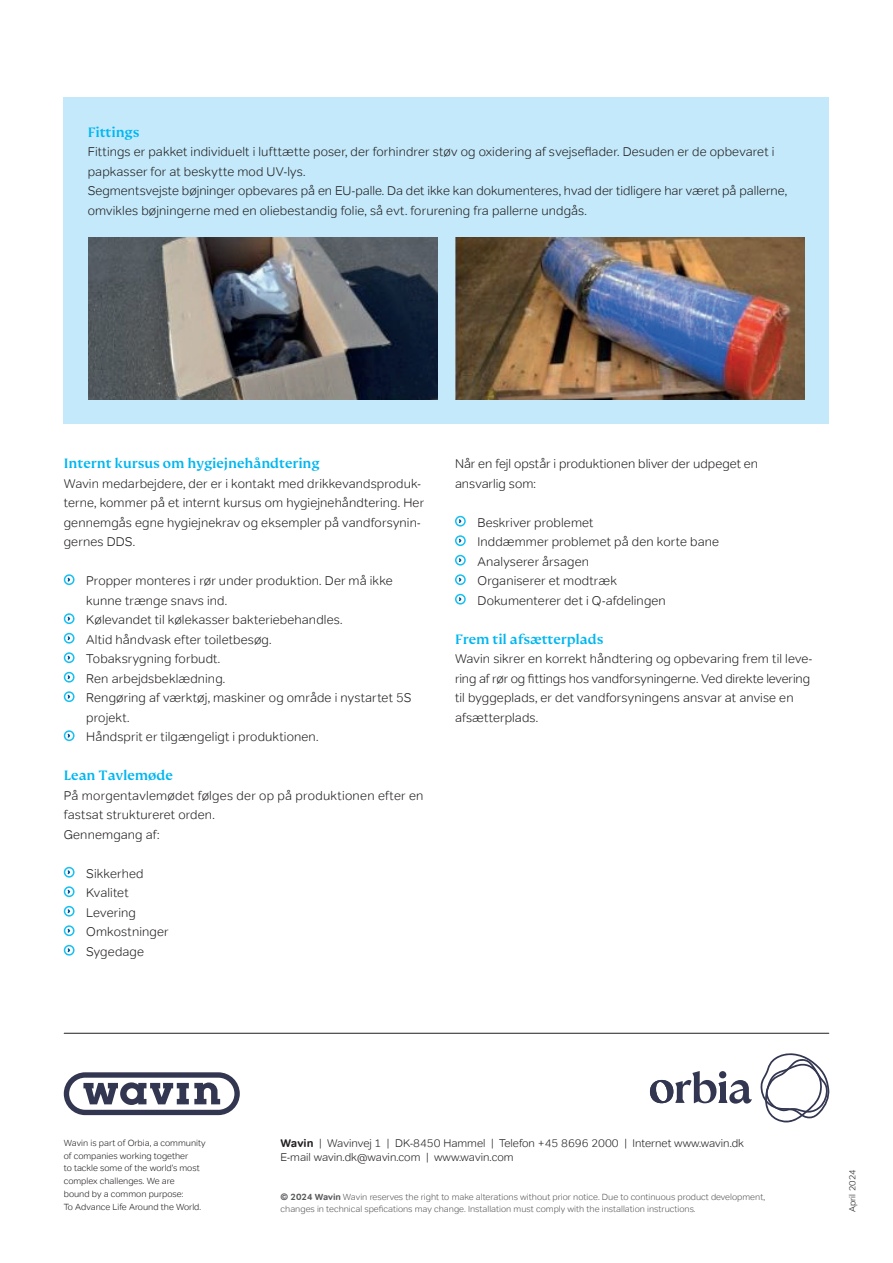
<style>
.page{position:relative;width:893px;height:1263px;background:#fff}
.page>*{position:absolute;margin:0;border:0;box-sizing:border-box;transform-origin:0 0}
.Body_text{font:500 15px "FS Kim";color:#00b6f0}
.Body_text-2{font:300 12.75px/19.5px "Tondo";letter-spacing:.01em;color:#231f20}
.t1{font:300 11.25px "Tondo";color:#231f20}
.t2{font:300 9px/12px "Tondo";color:#57585a}
.t3{font:300 9px "Tondo";color:#231f20}
.s1{font-weight:700}
</style>
<div class="page">
<hr style="left:64px;top:1033px;width:765px;height:1px;background:#231f20">
<svg style="left:64px;top:1072px;width:176px;height:43px"></svg>
<svg style="left:650px;top:1071px;width:102px;height:33px"></svg>
<svg style="left:760px;top:1053px;width:69px;height:70px"></svg>
<div style="left:64px;top:98px;width:765px;height:326px;background:#c3e9fa"></div>
<img style="left:89px;top:237px;width:349px;height:163px">
<img style="left:455px;top:237px;width:349px;height:163px">
<div style="left:64px;top:574px;width:11px;height:11px;border:2px solid #15c0f2;border-radius:50%"></div>
<svg style="left:66px;top:576px;width:5px;height:7px"></svg>
<div style="left:64px;top:613px;width:11px;height:11px;border:2px solid #15c0f2;border-radius:50%"></div>
<svg style="left:66px;top:615px;width:5px;height:7px"></svg>
<div style="left:64px;top:633px;width:11px;height:11px;border:2px solid #15c0f2;border-radius:50%"></div>
<svg style="left:66px;top:635px;width:5px;height:7px"></svg>
<div style="left:64px;top:652px;width:11px;height:11px;border:2px solid #15c0f2;border-radius:50%"></div>
<svg style="left:66px;top:654px;width:5px;height:7px"></svg>
<div style="left:64px;top:672px;width:11px;height:11px;border:2px solid #15c0f2;border-radius:50%"></div>
<svg style="left:66px;top:674px;width:5px;height:7px"></svg>
<div style="left:64px;top:691px;width:11px;height:11px;border:2px solid #15c0f2;border-radius:50%"></div>
<svg style="left:66px;top:693px;width:5px;height:7px"></svg>
<div style="left:64px;top:730px;width:11px;height:11px;border:2px solid #15c0f2;border-radius:50%"></div>
<svg style="left:66px;top:732px;width:5px;height:7px"></svg>
<div style="left:64px;top:867px;width:11px;height:11px;border:2px solid #15c0f2;border-radius:50%"></div>
<svg style="left:66px;top:869px;width:5px;height:7px"></svg>
<div style="left:64px;top:886px;width:11px;height:11px;border:2px solid #15c0f2;border-radius:50%"></div>
<svg style="left:66px;top:888px;width:5px;height:7px"></svg>
<div style="left:64px;top:906px;width:11px;height:11px;border:2px solid #15c0f2;border-radius:50%"></div>
<svg style="left:66px;top:908px;width:5px;height:7px"></svg>
<div style="left:64px;top:925px;width:11px;height:11px;border:2px solid #15c0f2;border-radius:50%"></div>
<svg style="left:66px;top:927px;width:5px;height:7px"></svg>
<div style="left:64px;top:945px;width:11px;height:11px;border:2px solid #15c0f2;border-radius:50%"></div>
<svg style="left:66px;top:947px;width:5px;height:7px"></svg>
<div style="left:455px;top:516px;width:11px;height:10px;border:2px solid #15c0f2;border-radius:50%"></div>
<svg style="left:457px;top:518px;width:6px;height:7px"></svg>
<div style="left:455px;top:535px;width:11px;height:11px;border:2px solid #15c0f2;border-radius:50%"></div>
<svg style="left:457px;top:537px;width:6px;height:7px"></svg>
<div style="left:455px;top:555px;width:11px;height:10px;border:2px solid #15c0f2;border-radius:50%"></div>
<svg style="left:457px;top:557px;width:6px;height:7px"></svg>
<div style="left:455px;top:574px;width:11px;height:11px;border:2px solid #15c0f2;border-radius:50%"></div>
<svg style="left:457px;top:576px;width:6px;height:7px"></svg>
<div style="left:455px;top:594px;width:11px;height:10px;border:2px solid #15c0f2;border-radius:50%"></div>
<svg style="left:457px;top:596px;width:6px;height:7px"></svg>
<p class="Body_text" style="left:88px;top:123px;width:53px">Fittings</p>
<p class="Body_text-2" style="left:88px;top:142px;width:688px">Fittings er pakket individuelt i lufttætte poser, der forhindrer støv og oxidering af svejseflader. Desuden er de opbevaret i papkasser for at beskytte mod UV-lys.</p>
<p class="Body_text-2" style="left:88px;top:181px;width:701px">Segmentsvejste bøjninger opbevares på en EU-palle. Da det ikke kan dokumenteres, hvad der tidligere har været på pallerne, omvikles bøjningerne med en oliebestandig folie, så evt. forurening fra pallerne undgås.</p>
<p class="Body_text" style="left:64px;top:455px;width:257px">Internt kursus om hygiejnehåndtering</p>
<p class="Body_text-2" style="left:64px;top:473px;width:362px">Wavin medarbejdere, der er i kontakt med drikkevandsproduk&shy;terne, kommer på et internt kursus om hygiejnehåndtering. Her gennemgås egne hygiejnekrav og eksempler på vandforsynin&shy;gernes DDS.</p>
<p class="Body_text-2" style="left:86px;top:571px;width:308px">Propper monteres i rør under produktion. Der må ikke kunne trænge snavs ind.</p>
<p class="Body_text-2" style="left:86px;top:610px;width:258px">Kølevandet til kølekasser bakteriebehandles.</p>
<p class="Body_text-2" style="left:86px;top:629px;width:187px">Altid håndvask efter toiletbesøg.</p>
<p class="Body_text-2" style="left:86px;top:649px;width:136px">Tobaksrygning forbudt.</p>
<p class="Body_text-2" style="left:86px;top:668px;width:141px">Ren arbejdsbeklædning.</p>
<p class="Body_text-2" style="left:86px;top:688px;width:327px">Rengøring af værktøj, maskiner og område i nystartet 5S projekt.</p>
<p class="Body_text-2" style="left:86px;top:727px;width:234px">Håndsprit er tilgængeligt i produktionen.</p>
<p class="Body_text" style="left:64px;top:767px;width:111px">Lean Tavlemøde</p>
<p class="Body_text-2" style="left:64px;top:785px;width:361px">På morgentavlemødet følges der op på produktionen efter en fastsat struktureret orden.</p>
<p class="Body_text-2" style="left:64px;top:824px;width:97px">Gennemgang af:</p>
<p class="Body_text-2" style="left:86px;top:863px;width:59px">Sikkerhed</p>
<p class="Body_text-2" style="left:86px;top:883px;width:44px">Kvalitet</p>
<p class="Body_text-2" style="left:86px;top:902px;width:51px">Levering</p>
<p class="Body_text-2" style="left:86px;top:922px;width:84px">Omkostninger</p>
<p class="Body_text-2" style="left:86px;top:941px;width:59px">Sygedage</p>
<p class="Body_text-2" style="left:455px;top:454px;width:305px">Når en fejl opstår i produktionen bliver der udpeget en ansvarlig som:</p>
<p class="Body_text-2" style="left:477px;top:512px;width:118px">Beskriver problemet</p>
<p class="Body_text-2" style="left:477px;top:532px;width:243px">Inddæmmer problemet på den korte bane</p>
<p class="Body_text-2" style="left:477px;top:551px;width:113px">Analyserer årsagen</p>
<p class="Body_text-2" style="left:477px;top:571px;width:141px">Organiserer et modtræk</p>
<p class="Body_text-2" style="left:477px;top:590px;width:190px">Dokumenterer det i Q-afdelingen</p>
<p class="Body_text" style="left:455px;top:630px;width:150px">Frem til afsætterplads</p>
<p class="Body_text-2" style="left:455px;top:649px;width:359px">Wavin sikrer en korrekt håndtering og opbevaring frem til leve&shy;ring af rør og fittings hos vandforsyningerne. Ved direkte levering til byggeplads, er det vandforsyningens ansvar at anvise en afsætterplads.</p>
<p class="t1" style="left:281px;top:1137px;width:465px"><span class="s1">Wavin</span> | Wavinvej 1 | DK-8450 Hammel | Telefon +45 8696 2000 | Internet www.wavin.dk</p>
<p class="t1" style="left:281px;top:1150px;width:234px">E-mail wavin.dk@wavin.com | www.wavin.com</p>
<p class="t3" style="left:64px;top:1137px;width:143px">Wavin is part of Orbia, a community</p>
<p class="t3" style="left:64px;top:1150px;width:126px">of companies working together</p>
<p class="t3" style="left:64px;top:1163px;width:137px">to tackle some of the world’s most</p>
<p class="t3" style="left:64px;top:1175px;width:112px">complex challenges. We are</p>
<p class="t3" style="left:64px;top:1188px;width:121px">bound by a common purpose:</p>
<p class="t3" style="left:64px;top:1201px;width:139px">To Advance Life Around the World.</p>
<p class="t2" style="left:281px;top:1190px;width:486px"><span class="s1">© 2024 Wavin</span> Wavin reserves the right to make alterations without prior notice. Due to continuous product development, changes in technical spefications may change. Installation must comply with the installation instructions.</p>
<p class="t3" style="left:847px;top:1212px;width:44px;rotate:-90deg">April 2024</p>
</div>
